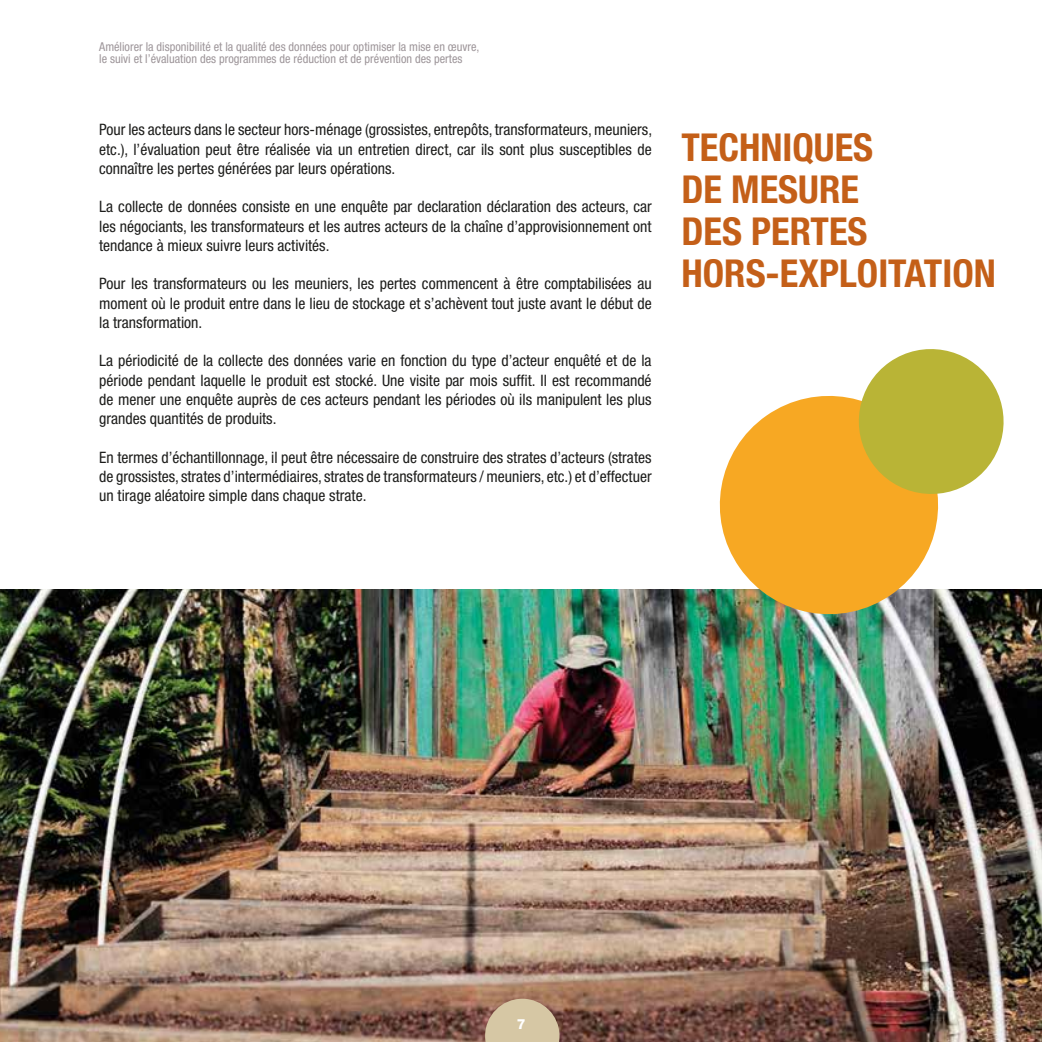
<style>
.page{position:relative;width:1042px;height:1042px;background:#fff}
.page>*{position:absolute;margin:0;border:0;box-sizing:border-box;transform-origin:0 0}
.t1{font:700 condensed 38.5px/42px "Helvetica Neue LT Std";color:#c45f18}
.t2{font:condensed 15.75px/19.2px "Helvetica Neue LT Std";color:#1d1d1b;text-align:justify}
.t3{font:800 14px "Helvetica Neue LT Std";color:#fff}
.t4{font:condensed 12.25px/12.2px "Helvetica Neue LT Std";color:#9e969a}
</style>
<div class="page">
<img style="left:0;top:590px;width:1042px;height:452px">
<svg style="left:705px;top:396px;width:248px;height:233px;fill:#f7a823"></svg>
<svg style="left:849px;top:349px;width:155px;height:155px"></svg>
<svg style="left:485px;top:998px;width:74px;height:44px;background:#cab595"></svg>
<p class="t4" style="left:99px;top:40px;width:382px">Améliorer la disponibilité et la qualité des données pour optimiser la mise en œuvre, le suivi et l’évaluation des programmes de réduction et de prévention des pertes</p>
<p class="t2" style="left:99px;top:120px;width:554px">Pour les acteurs dans le secteur hors-ménage (grossistes, entrepôts, transformateurs, meuniers, etc.), l’évaluation peut être réalisée via un entretien direct, car ils sont plus susceptibles de connaître les pertes générées par leurs opérations.</p>
<p class="t2" style="left:99px;top:197px;width:554px">La collecte de données consiste en une enquête par declaration déclaration des acteurs, car les négociants, les transformateurs et les autres acteurs de la chaîne d’approvisionnement ont tendance à mieux suivre leurs activités.</p>
<p class="t2" style="left:99px;top:274px;width:554px">Pour les transformateurs ou les meuniers, les pertes commencent à être comptabilisées au moment où le produit entre dans le lieu de stockage et s’achèvent tout juste avant le début de la transformation.</p>
<p class="t2" style="left:99px;top:351px;width:554px">La périodicité de la collecte des données varie en fonction du type d’acteur enquêté et de la période pendant laquelle le produit est stocké. Une visite par mois suffit. Il est recommandé de mener une enquête auprès de ces acteurs pendant les périodes où ils manipulent les plus grandes quantités de produits.</p>
<p class="t2" style="left:99px;top:447px;width:554px">En termes d’échantillonnage, il peut être nécessaire de construire des strates d’acteurs (strates de grossistes, strates d’intermédiaires, strates de transformateurs / meuniers, etc.) et d’effectuer un tirage aléatoire simple dans chaque strate.</p>
<h1 class="t1" style="left:681px;top:126px;width:316px">TECHNIQUES<br>DE MESURE<br>DES PERTES<br>HORS-EXPLOITATION</h1>
<p class="t3" style="left:517px;top:1015px;width:10px">7</p>
</div>
